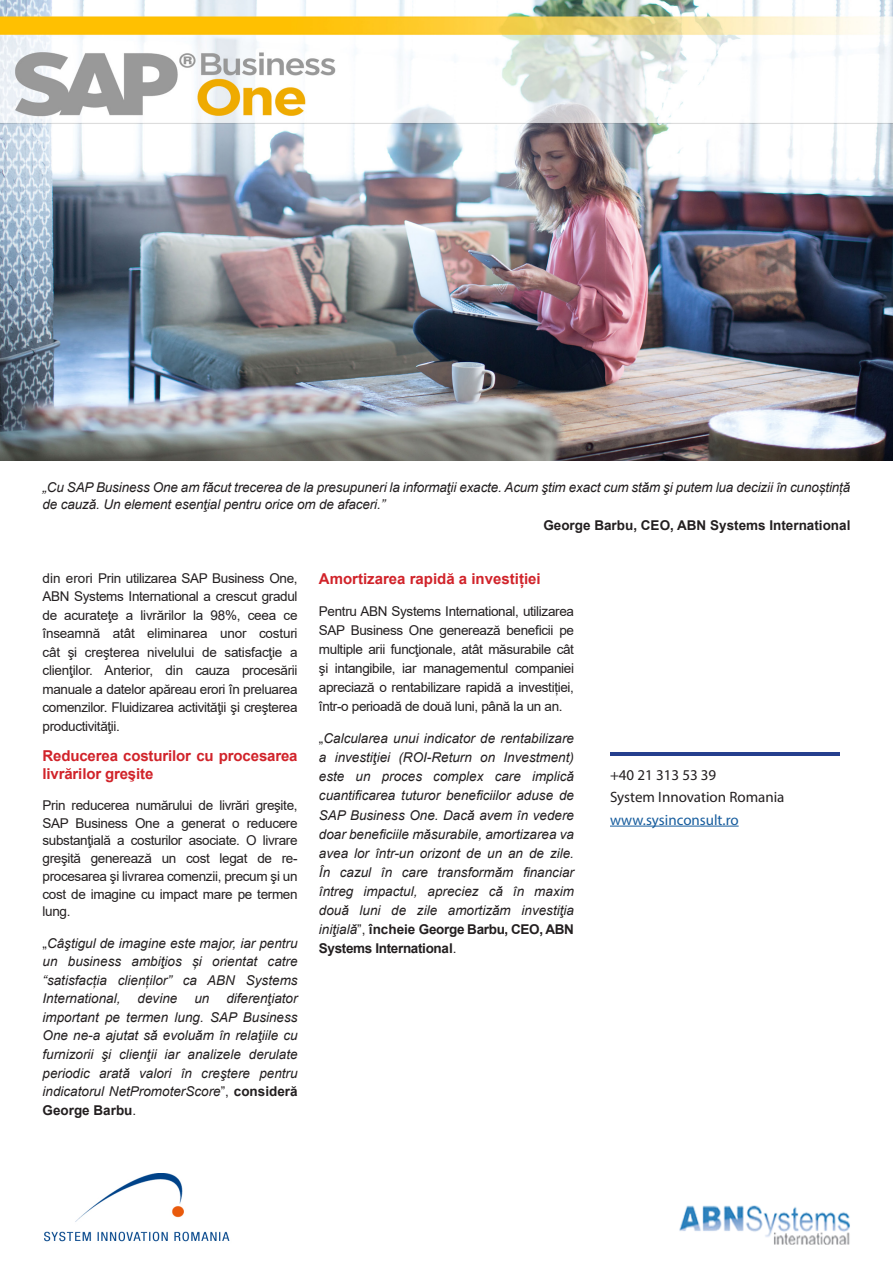
<style>
.page{position:relative;width:893px;height:1263px;background:#fff}
.page>*{position:absolute;margin:0;border:0;box-sizing:border-box;transform-origin:0 0}
.text_de_baza{font:700 15px/17.9px "Arial";letter-spacing:-.01em;color:#d1232a}
.t1{font:15px "Myriad Pro";color:#231f20}
.t2{font:15px "Myriad Pro";color:#175d9e}
.text_de_baza-2{font:italic 13.5px/19px "Arial";color:#231f20;text-align:justify}
.text_de_baza-3{font:13.5px/18.6px "Arial";letter-spacing:-.025em;color:#231f20;text-align:justify}
.text_de_baza-4{font:700 13.5px "Arial";color:#231f20}
.s1{font-style:normal}
.s2{font-weight:700;font-style:normal}
</style>
<div class="page">
<hr style="left:610px;top:752px;width:230px;height:4px;background:#253f8e">
<hr style="left:610px;top:826px;width:129px;height:1px;background:#175d9e">
<img style="left:0;top:0;width:893px;height:461px">
<img style="left:679px;top:1205px;width:171px;height:40px">
<img style="left:44px;top:1173px;width:186px;height:69px">
<p class="text_de_baza-2" style="left:43px;top:479px;width:809px;line-height:17.2px">„Cu SAP Business One am făcut trecerea de la presupuneri la informaţii exacte. Acum ştim exact cum stăm şi putem lua decizii în cunoștință de cauză. Un element esenţial pentru orice om de afaceri.”</p>
<p class="text_de_baza-4" style="left:543px;top:516px;width:309px">George Barbu, CEO, ABN Systems International</p>
<p class="text_de_baza-3" style="left:43px;top:568px;width:257px">din erori Prin utilizarea SAP Business One, ABN Systems International a crescut gradul de acurateţe a livrărilor la 98%, ceea ce înseamnă atât eliminarea unor costuri cât şi creşterea nivelului de satisfacţie a clienţilor. Anterior, din cauza procesării manuale a datelor apăreau erori în preluarea comenzilor. Fluidizarea activităţii şi creşterea productivităţii.</p>
<p class="text_de_baza" style="left:43px;top:747px;width:257px">Reducerea costurilor cu procesarea livrărilor greşite</p>
<p class="text_de_baza-3" style="left:43px;top:796px;width:257px;line-height:17.9px">Prin reducerea numărului de livrări greşite, SAP Business One a generat o reducere substanţială a costurilor asociate. O livrare greşită generează un cost legat de re&shy;procesarea şi livrarea comenzii, precum şi un cost de imagine cu impact mare pe termen lung.</p>
<p class="text_de_baza-2" style="left:43px;top:934px;width:257px;line-height:18.6px"><span class="s1">„</span>Câştigul de imagine este major, iar pentru un business ambiţios și orientat catre “satisfacția clienților” ca ABN Systems International,</p>
<p class="text_de_baza-2" style="left:43px;top:989px;width:257px;line-height:18.6px;text-indent:184px">diferenţiator important pe termen lung. SAP Business One ne-a ajutat să evoluăm în relaţiile cu furnizorii şi clienţii iar analizele derulate periodic arată valori în creştere pentru indicatorul NetPromoterScore<span class="s1">”,</span> <span class="s2">consideră George Barbu</span><span class="s1">.</span></p>
<p class="text_de_baza-2" style="left:138px;top:989px;width:41px">devine</p>
<p class="text_de_baza-2" style="left:194px;top:989px;width:17px">un</p>
<p class="text_de_baza" style="left:319px;top:570px;width:223px">Amortizarea rapidă a investiției</p>
<p class="text_de_baza-3" style="left:319px;top:601px;width:257px;line-height:19px">Pentru ABN Systems International, utilizarea SAP Business One generează beneficii pe multiple arii funcţionale, atât măsurabile cât şi intangibile, iar managementul companiei apreciază o rentabilizare rapidă a investiției, într-o perioadă de două luni, până la un an.</p>
<p class="text_de_baza-2" style="left:319px;top:729px;width:257px"><span class="s1">„</span>Calcularea unui indicator de rentabilizare a investiţiei (ROI-Return on Investment) este un proces complex care implică cuantificarea tuturor beneficiilor aduse de SAP Business One. Dacă avem în vedere doar beneficiile măsurabile, amortizarea va avea lor într-un orizont de un an de zile.<br>În cazul în care transformăm financiar întreg impactul, apreciez că în maxim două luni de zile amortizăm investiţia iniţială<span class="s1">”,</span> <span class="s2">încheie George Barbu, CEO, ABN Systems International</span><span class="s1">.</span></p>
<p class="t1" style="left:610px;top:765px;width:108px">+40 21 313 53 39</p>
<p class="t1" style="left:610px;top:788px;width:176px">System Innovation Romania</p>
<p class="t2" style="left:610px;top:810px;width:130px">www.sysinconsult.ro</p>
</div>
